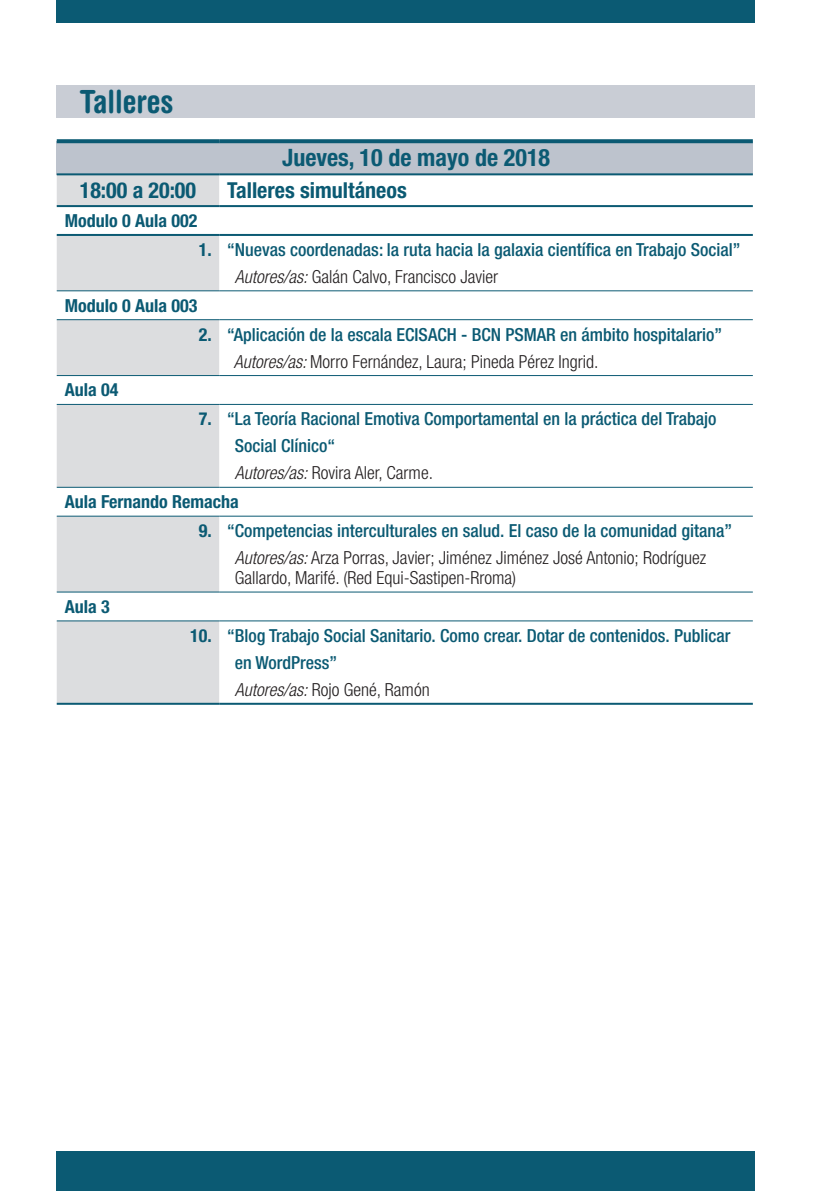
<style>
.page{position:relative;width:840px;height:1191px;background:#fff}
.page>*{position:absolute;margin:0;border:0;box-sizing:border-box;transform-origin:0 0}
.Titulo{font:700 condensed 32px "Helvetica Rounded LT Std";color:#0b5a73}
.Texto_normal{font:700 condensed 24px "Helvetica Neue LT Std";color:#0b5a73}
.Texto_normal-2{font:700 condensed 22px "Helvetica Neue LT Std";color:#0b5a73}
.Texto_normal-3{font:500 condensed 18px/27px "Helvetica Neue LT Std";color:#0b5a73}
.Texto_normal-4{font:700 condensed 18px "Helvetica Neue LT Std";color:#0b5a73}
.Texto_normal-5{font:300 condensed 18px "Helvetica Neue LT Std";color:#231f20}
.s1{font-weight:300;font-style:italic;color:#231f20}
.s2{font-weight:300;color:#231f20}
</style>
<div class="page">
<div style="left:57px;top:1151px;width:697px;height:40px;background:#0b5a73"></div>
<div style="left:57px;top:0;width:697px;height:23px;background:#0b5a73"></div>
<div style="left:57px;top:85px;width:697px;height:32px;background:#c9cdd5"></div>
<div style="left:57px;top:141px;width:695px;height:33px;background:#bdc3cd"></div>
<div style="left:57px;top:175px;width:162px;height:528px;background:#dcdddf"></div>
<svg style="left:57px;top:207px;width:695px;height:413px"></svg>
<svg style="left:57px;top:139px;width:162px;height:4px"></svg>
<svg style="left:219px;top:139px;width:533px;height:4px;background:#18637a"></svg>
<hr style="left:57px;top:173px;width:162px;height:2px;background:#0b5a73">
<hr style="left:219px;top:173px;width:533px;height:2px;background:#0b5a73">
<hr style="left:57px;top:205px;width:162px;height:2px;background:#0b5a73">
<hr style="left:219px;top:205px;width:533px;height:2px;background:#0b5a73">
<hr style="left:57px;top:234px;width:162px;height:2px;background:#0b5a73">
<hr style="left:219px;top:234px;width:533px;height:2px;background:#0b5a73">
<hr style="left:57px;top:703px;width:162px;height:2px;background:#0b5a73">
<hr style="left:219px;top:703px;width:533px;height:2px;background:#0b5a73">
<hr style="left:57px;top:290px;width:162px;height:1px;background:#0b5a73">
<hr style="left:219px;top:290px;width:533px;height:1px;background:#0b5a73">
<hr style="left:57px;top:319px;width:162px;height:1px;background:#0b5a73">
<hr style="left:219px;top:319px;width:533px;height:1px;background:#0b5a73">
<hr style="left:57px;top:375px;width:162px;height:1px;background:#0b5a73">
<hr style="left:219px;top:375px;width:533px;height:1px;background:#0b5a73">
<hr style="left:57px;top:404px;width:162px;height:1px;background:#0b5a73">
<hr style="left:219px;top:404px;width:533px;height:1px;background:#0b5a73">
<hr style="left:57px;top:487px;width:162px;height:1px;background:#0b5a73">
<hr style="left:219px;top:487px;width:533px;height:1px;background:#0b5a73">
<hr style="left:57px;top:515px;width:162px;height:1px;background:#0b5a73">
<hr style="left:219px;top:515px;width:533px;height:1px;background:#0b5a73">
<hr style="left:57px;top:591px;width:162px;height:1px;background:#0b5a73">
<hr style="left:219px;top:591px;width:533px;height:1px;background:#0b5a73">
<hr style="left:57px;top:620px;width:162px;height:1px;background:#0b5a73">
<hr style="left:219px;top:620px;width:533px;height:1px;background:#0b5a73">
<p class="Titulo" style="left:79px;top:82px;width:95px">Talleres</p>
<p class="Texto_normal" style="left:282px;top:143px;width:269px">Jueves, 10 de mayo de 2018</p>
<p class="Texto_normal-2" style="left:80px;top:177px;width:118px">18:00 a 20:00</p>
<p class="Texto_normal-2" style="left:227px;top:177px;width:181px">Talleres simultáneos</p>
<p class="Texto_normal-4" style="left:65px;top:210px;width:134px">Modulo 0 Aula 002</p>
<p class="Texto_normal-4" style="left:199px;top:238px;width:14px">1.</p>
<p class="Texto_normal-3" style="left:235px;top:236px;width:506px;text-indent:-8px">“Nuevas coordenadas: la ruta hacia la galaxia científica en Trabajo Social”<br><span class="s1">Autores/as:</span> <span class="s2">Galán Calvo, Francisco Javier</span></p>
<p class="Texto_normal-4" style="left:65px;top:294px;width:134px">Modulo 0 Aula 003</p>
<p class="Texto_normal-4" style="left:199px;top:323px;width:14px">2.</p>
<p class="Texto_normal-3" style="left:234px;top:320px;width:489px;text-indent:-7px">“Aplicación de la escala ECISACH - BCN PSMAR en ámbito hospitalario”<br><span class="s1">Autores/as:</span> <span class="s2">Morro Fernández, Laura; Pineda Pérez Ingrid.</span></p>
<p class="Texto_normal-4" style="left:65px;top:379px;width:55px">Aula 04</p>
<p class="Texto_normal-4" style="left:199px;top:408px;width:14px">7.</p>
<p class="Texto_normal-3" style="left:235px;top:405px;width:482px;text-indent:-8px">“La Teoría Racional Emotiva Comportamental en la práctica del Trabajo<br>Social Clínico“<br><span class="s1">Autores/as:</span> <span class="s2">Rovira Aler, Carme.</span></p>
<p class="Texto_normal-4" style="left:65px;top:491px;width:175px">Aula Fernando Remacha</p>
<p class="Texto_normal-4" style="left:199px;top:520px;width:14px">9.</p>
<p class="Texto_normal-3" style="left:235px;top:517px;width:498px;text-indent:-8px">“Competencias interculturales en salud. El caso de la comunidad gitana”<br><span class="s1">Autores/as:</span> <span class="s2">Arza Porras, Javier; Jiménez Jiménez José Antonio; Rodríguez</span></p>
<p class="Texto_normal-5" style="left:235px;top:567px;width:283px">Gallardo, Marifé. (Red Equi-Sastipen-Rroma)</p>
<p class="Texto_normal-4" style="left:65px;top:595px;width:46px">Aula 3</p>
<p class="Texto_normal-4" style="left:190px;top:624px;width:23px">10.</p>
<p class="Texto_normal-3" style="left:235px;top:621px;width:497px;text-indent:-8px">“Blog Trabajo Social Sanitario. Como crear. Dotar de contenidos. Publicar en WordPress”<br><span class="s1">Autores/as:</span> <span class="s2">Rojo Gené, Ramón</span></p>
</div>
